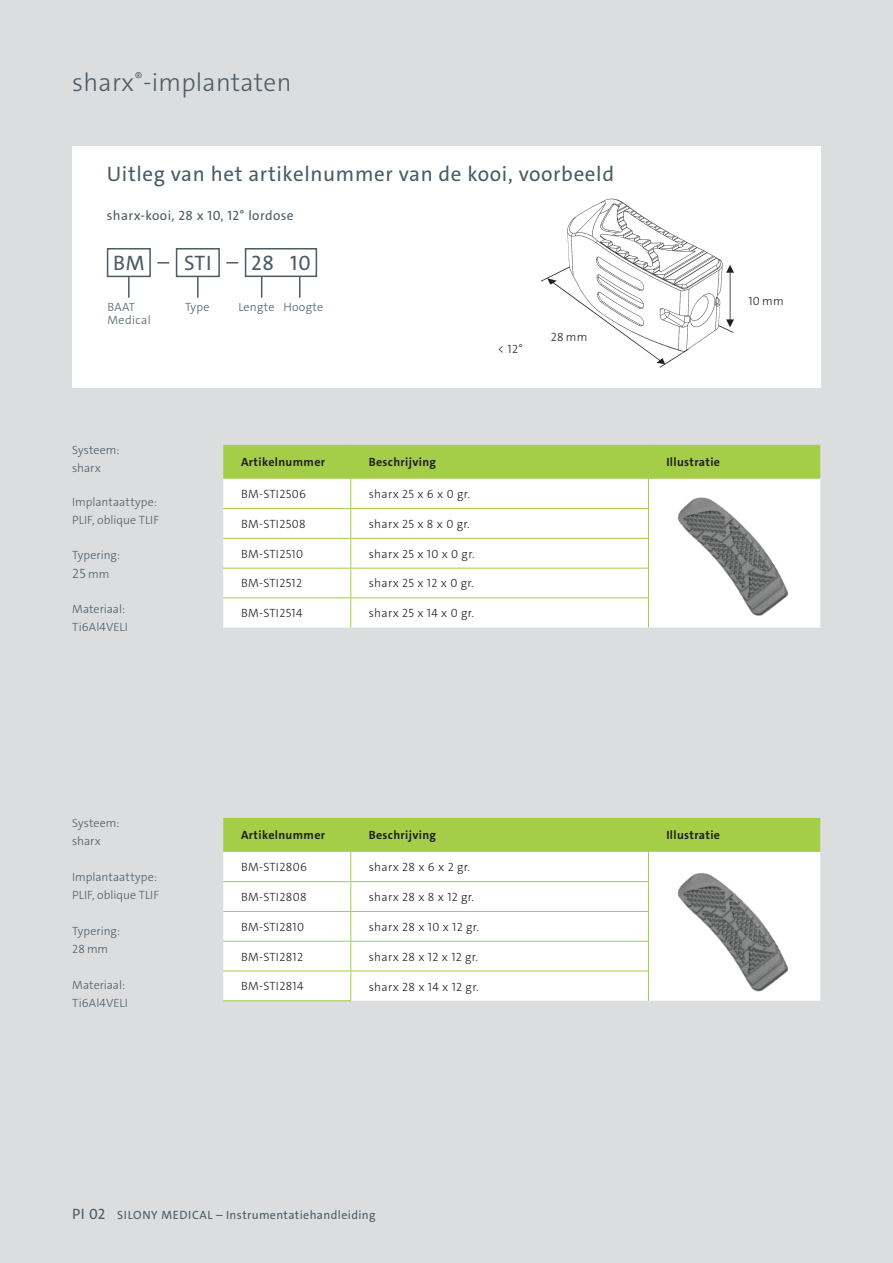
<style>
.page{position:relative;width:893px;height:1263px;background:#dcdddf}
.page>*{position:absolute;margin:0;border:0;box-sizing:border-box;transform-origin:0 0}
.t1{font:300 25.5px "The Sans C4 s";letter-spacing:.01em;color:#4c5c65}
.t2{font:21px "The Sans C4 s";letter-spacing:.03em;color:#4c5c65}
.t3{font:13.5px "The Sans C4 s";letter-spacing:.03em;color:#4c5c65}
.t4{font:300 13.5px "The Sans C4 s";color:#4c5c65}
.t5{font:300 12px "The Sans C4 s";letter-spacing:.03em;color:#231f20}
.t6{font:300 12px/18px "The Sans C4 s";letter-spacing:.005em;color:#4c5c65}
.t7{font:700 12px "The Sans C4 s";letter-spacing:.03em;color:#231f20}
.t8{font:12px "The Sans C4 s";letter-spacing:.03em;color:#4c5c65}
.t9{font:300 12px "The Sans C4 s";letter-spacing:.025em;color:#4c5c65}
.t10{font:300 12px/13.5px "The Sans C4 s";letter-spacing:.03em;color:#4c5c65}
.s1{font-size:12px}
.s2{font-size:15px}
</style>
<div class="page">
<div style="left:72px;top:147px;width:749px;height:241px;background:#fff"></div>
<img style="left:540px;top:198px;width:194px;height:170px">
<svg style="left:223px;top:597px;width:597px;height:31px;background:#fdfdfc"></svg>
<svg style="left:223px;top:445px;width:597px;height:152px;background:#e5f1cb"></svg>
<hr style="left:223px;top:597px;width:128px;height:1px;background:#a4ce48">
<hr style="left:351px;top:597px;width:298px;height:1px;background:#a4ce48">
<hr style="left:350px;top:598px;width:1px;height:30px;background:#a4ce48">
<hr style="left:648px;top:598px;width:1px;height:30px;background:#a4ce48">
<svg style="left:223px;top:818px;width:597px;height:182px;background:#e8f3d2"></svg>
<hr style="left:648px;top:971px;width:1px;height:30px;background:#a4ce48">
<hr style="left:223px;top:1000px;width:128px;height:1px;background:#a4ce48">
<svg style="left:226px;top:262px;width:12px;height:2px"></svg>
<div style="left:176px;top:248px;width:44px;height:29px;border:2px solid #4c5c65"></div>
<hr style="left:197px;top:276px;width:2px;height:22px;background:#4c5c65">
<div style="left:245px;top:248px;width:72px;height:29px;border:2px solid #4c5c65"></div>
<svg style="left:261px;top:276px;width:1px;height:22px"></svg>
<hr style="left:299px;top:276px;width:2px;height:22px;background:#4c5c65">
<div style="left:107px;top:248px;width:44px;height:29px;border:2px solid #4c5c65"></div>
<hr style="left:128px;top:276px;width:2px;height:22px;background:#4c5c65">
<svg style="left:157px;top:262px;width:12px;height:2px"></svg>
<img style="left:672px;top:482px;width:123px;height:143px">
<img style="left:672px;top:858px;width:123px;height:142px">
<h1 class="t1" style="left:72px;top:66px;width:221px">sharx<sup>®</sup>-implantaten</h1>
<h2 class="t2" style="left:107px;top:161px;width:509px">Uitleg van het artikelnummer van de kooi, voorbeeld</h2>
<p class="t3" style="left:107px;top:207px;width:189px">sharx-kooi, 28 x 10, 12° lordose</p>
<h2 class="t2" style="left:184px;top:249px;width:29px">STI</h2>
<p class="t6" style="left:185px;top:298px;width:26px">Type</p>
<p class="t9" style="left:238px;top:299px;width:86px">Lengte Hoogte</p>
<h2 class="t2" style="left:113px;top:249px;width:33px">BM</h2>
<h2 class="t2" style="left:251px;top:249px;width:61px">28 10</h2>
<p class="t10" style="left:108px;top:300px;width:45px">BAAT<br>Medical</p>
<p class="t5" style="left:498px;top:341px;width:27px">&lt; 12°</p>
<p class="t5" style="left:551px;top:329px;width:38px">28 mm</p>
<p class="t5" style="left:748px;top:293px;width:37px">10 mm</p>
<p class="t6" style="left:72px;top:441px;width:49px">Systeem: sharx</p>
<p class="t6" style="left:72px;top:493px;width:88px">Implantaattype:<br>PLIF, oblique TLIF</p>
<p class="t6" style="left:72px;top:546px;width:49px">Typering:</p>
<p class="t4" style="left:72px;top:565px;width:39px">25 <span class="s1">mm</span></p>
<p class="t6" style="left:72px;top:600px;width:57px">Materiaal:<br>Ti6Al4VELI</p>
<p class="t7" style="left:241px;top:454px;width:86px">Artikelnummer</p>
<p class="t7" style="left:369px;top:454px;width:69px">Beschrijving</p>
<p class="t7" style="left:666px;top:454px;width:55px">Illustratie</p>
<p class="t5" style="left:241px;top:486px;width:66px">BM-STI2506</p>
<p class="t5" style="left:369px;top:486px;width:101px">sharx 25 x 6 x 0 gr.</p>
<p class="t5" style="left:241px;top:516px;width:66px">BM-STI2508</p>
<p class="t5" style="left:369px;top:516px;width:101px">sharx 25 x 8 x 0 gr.</p>
<p class="t5" style="left:241px;top:546px;width:63px">BM-STI2510</p>
<p class="t5" style="left:369px;top:546px;width:106px">sharx 25 x 10 x 0 gr.</p>
<p class="t5" style="left:241px;top:576px;width:63px">BM-STI2512</p>
<p class="t5" style="left:369px;top:576px;width:105px">sharx 25 x 12 x 0 gr.</p>
<p class="t5" style="left:241px;top:606px;width:63px">BM-STI2514</p>
<p class="t5" style="left:369px;top:606px;width:105px">sharx 25 x 14 x 0 gr.</p>
<p class="t6" style="left:72px;top:814px;width:49px">Systeem: sharx</p>
<p class="t6" style="left:72px;top:868px;width:88px">Implantaattype:<br>PLIF, oblique TLIF</p>
<p class="t6" style="left:72px;top:922px;width:49px">Typering:<br>28 mm</p>
<p class="t6" style="left:72px;top:976px;width:57px">Materiaal:<br>Ti6Al4VELI</p>
<p class="t7" style="left:241px;top:827px;width:86px">Artikelnummer</p>
<p class="t7" style="left:369px;top:827px;width:69px">Beschrijving</p>
<p class="t7" style="left:666px;top:827px;width:55px">Illustratie</p>
<p class="t5" style="left:241px;top:859px;width:67px">BM-STI2806</p>
<p class="t5" style="left:369px;top:859px;width:101px">sharx 28 x 6 x 2 gr.</p>
<p class="t5" style="left:241px;top:889px;width:67px">BM-STI2808</p>
<p class="t5" style="left:369px;top:889px;width:106px">sharx 28 x 8 x 12 gr.</p>
<p class="t5" style="left:241px;top:919px;width:65px">BM-STI2810</p>
<p class="t5" style="left:369px;top:919px;width:111px">sharx 28 x 10 x 12 gr.</p>
<p class="t5" style="left:241px;top:949px;width:64px">BM-STI2812</p>
<p class="t5" style="left:369px;top:949px;width:110px">sharx 28 x 12 x 12 gr.</p>
<p class="t5" style="left:241px;top:978px;width:64px">BM-STI2814</p>
<p class="t5" style="left:369px;top:979px;width:110px">sharx 28 x 14 x 12 gr.</p>
<p class="t8" style="left:72px;top:1207px;width:305px"><span class="s2">PI 02</span> SILONY MEDICAL – Instrumentatiehandleiding</p>
</div>
